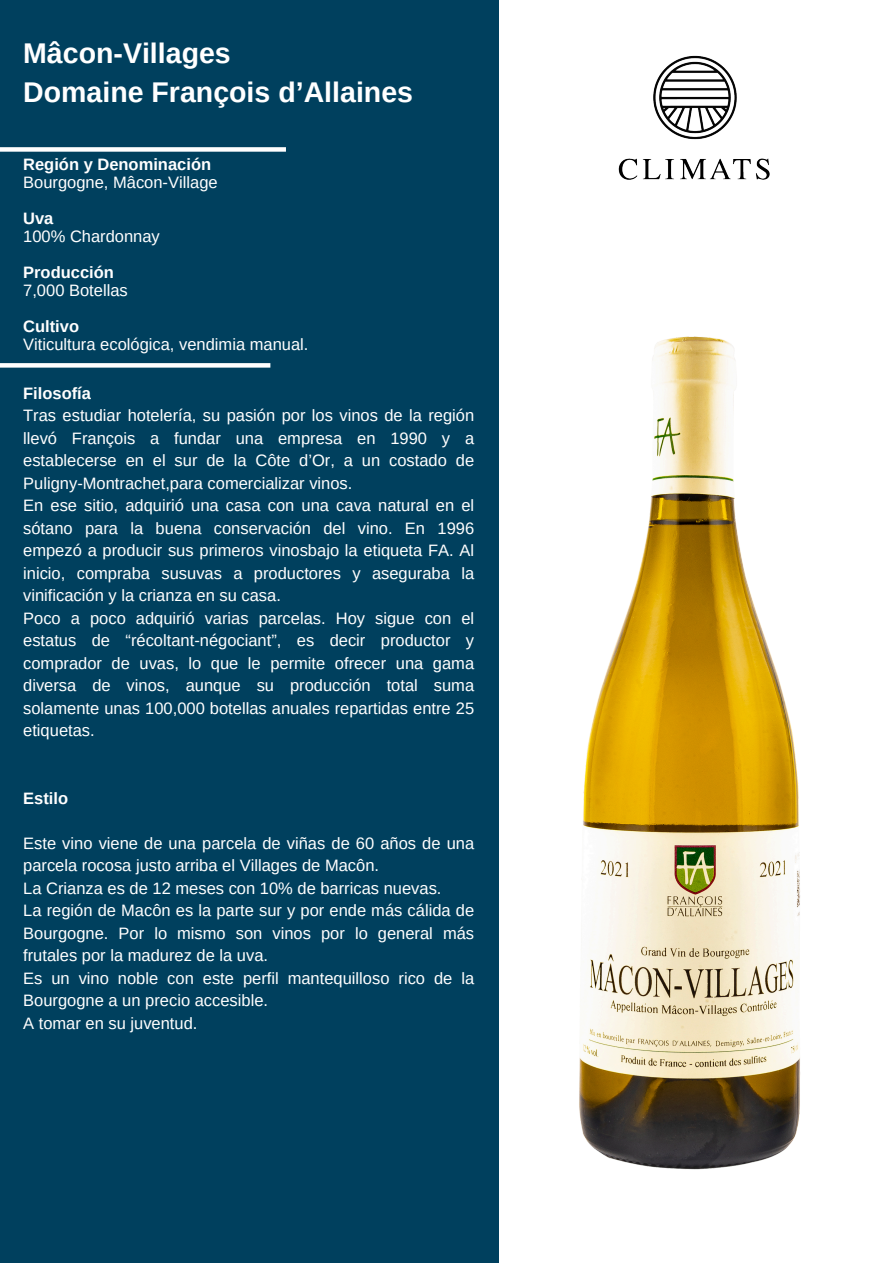
<style>
.page{position:relative;width:894px;height:1264px;background:#fff}
.page>*{position:absolute;margin:0;border:0;box-sizing:border-box;transform-origin:0 0}
.t1{font:700 28.5px/39.3px "Arimo";color:#fff}
.t2{font:16.5px/22.5px "Arimo";color:#fff;text-align:justify}
.t3{font:700 16.5px "Arimo";color:#fff}
</style>
<div class="page">
<div style="left:0;top:0;width:499px;height:1262px;background:#00405e"></div>
<div style="left:0;top:147px;width:286px;height:5px;background:#fff"></div>
<svg style="left:0;top:363px;width:270px;height:4px"></svg>
<img style="left:618px;top:55px;width:152px;height:125px">
<img style="left:341px;top:336px;width:460px;height:927px">
<p class="t1" style="left:23px;top:33px;width:391px">Mâcon-Villages<br>Domaine François d’Allaines</p>
<p class="t3" style="left:23px;top:155px;width:189px">Región y Denominación</p>
<p class="t2" style="left:23px;top:171px;width:196px">Bourgogne, Mâcon-Village</p>
<p class="t3" style="left:23px;top:209px;width:32px">Uva</p>
<p class="t2" style="left:23px;top:225px;width:138px">100% Chardonnay</p>
<p class="t3" style="left:23px;top:263px;width:92px">Producción</p>
<p class="t2" style="left:23px;top:279px;width:106px">7,000 Botellas</p>
<p class="t3" style="left:23px;top:317px;width:57px">Cultivo</p>
<p class="t2" style="left:23px;top:333px;width:287px">Viticultura ecológica, vendimia manual.</p>
<p class="t3" style="left:23px;top:383px;width:69px">Filosofía</p>
<h2 class="t2" style="left:23px;top:404px;width:452px">Tras estudiar hotelería, su pasión por los vinos de la región llevó François a fundar una empresa en 1990 y a establecerse en el sur de la Côte d’Or, a un costado de Puligny-Montrachet,para comercializar vinos.</h2>
<p class="t2" style="left:23px;top:494px;width:452px">En ese sitio, adquirió una casa con una cava natural en el sótano para la buena conservación del vino. En 1996 empezó a producir sus primeros vinosbajo la etiqueta FA. Al inicio, compraba susuvas a productores y aseguraba la vinificación y la crianza en su casa.</p>
<p class="t2" style="left:23px;top:606px;width:452px">Poco a poco adquirió varias parcelas. Hoy sigue con el estatus de “récoltant-négociant”, es decir productor y comprador de uvas, lo que le permite ofrecer una gama diversa de vinos, aunque su producción total suma solamente unas 100,000 botellas anuales repartidas entre 25 etiquetas.</p>
<p class="t3" style="left:23px;top:788px;width:46px">Estilo</p>
<p class="t2" style="left:23px;top:831px;width:452px">Este vino viene de una parcela de viñas de 60 años de una parcela rocosa justo arriba el Villages de Macôn.</p>
<p class="t2" style="left:23px;top:876px;width:419px">La Crianza es de 12 meses con 10% de barricas nuevas.</p>
<h1 class="t2" style="left:23px;top:899px;width:452px">La región de Macôn es la parte sur y por ende más cálida de Bourgogne. Por lo mismo son vinos por lo general más frutales por la madurez de la uva.</h1>
<p class="t2" style="left:23px;top:966px;width:452px">Es un vino noble con este perfil mantequilloso rico de la<br>Bourgogne a un precio accesible.</p>
<p class="t2" style="left:23px;top:1011px;width:176px">A tomar en su juventud.</p>
</div>
